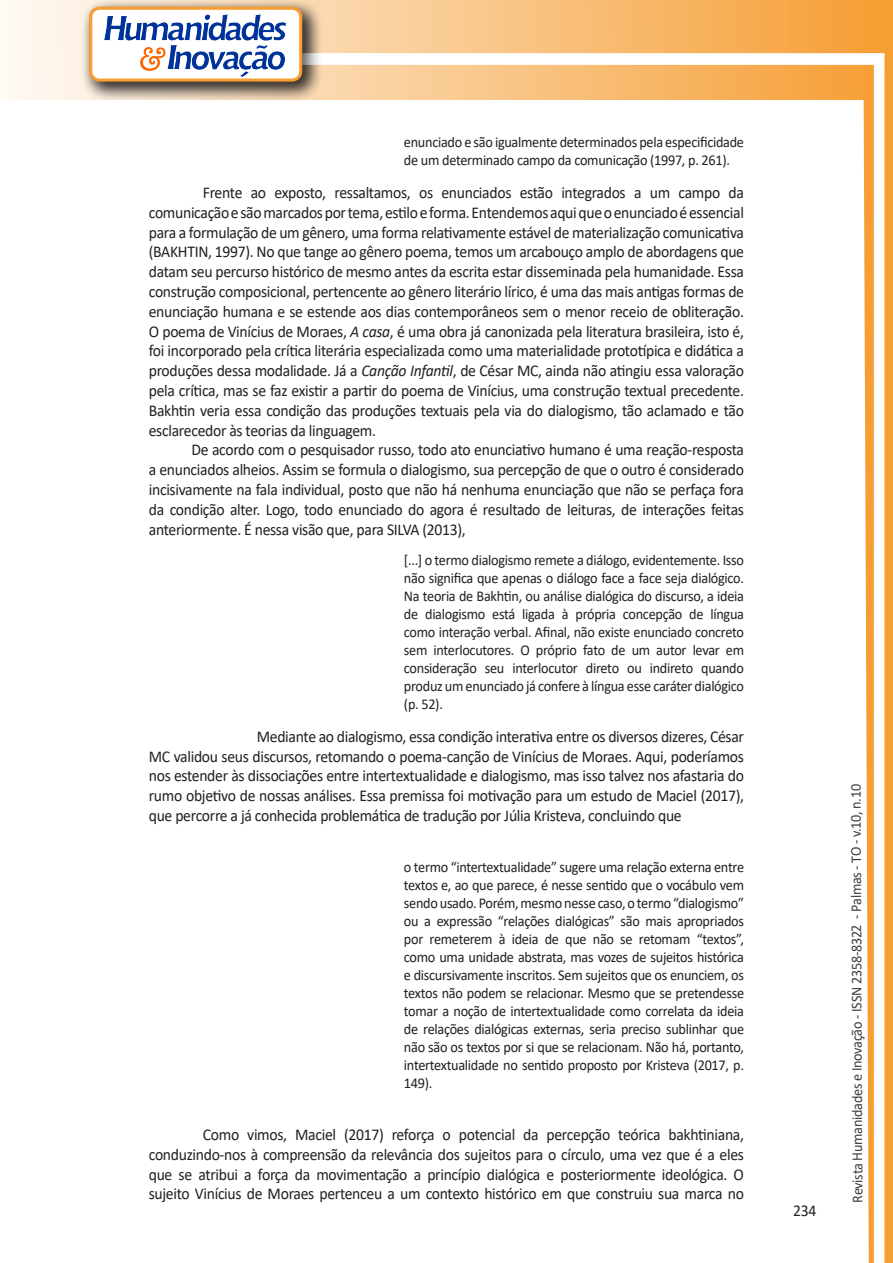
<style>
.page{position:relative;width:893px;height:1263px;background:#fff}
.page>*{position:absolute;margin:0;border:0;box-sizing:border-box;transform-origin:0 0}
.texto{font:16.5px/19.8px "Calibri";letter-spacing:-.02em;color:#231f20;text-align:justify;scale:.95 1}
.citacao{font:15px/18px "Calibri";letter-spacing:-.02em;color:#231f20;text-align:justify;scale:.95 1}
.t1{font:15px "Calibri";letter-spacing:-.025em;color:#3e3e3f;scale:.95 1}
.s1{font-style:italic}
</style>
<div class="page">
<svg style="left:5px;top:0;width:858px;height:100px;background:#f9c484"></svg>
<div style="left:302px;top:53px;width:582px;height:12px;background:#fff;border:2px solid #fff"></div>
<svg style="left:863px;top:0;width:30px;height:1263px"></svg>
<div style="left:81px;top:0;width:241px;height:102px;background:#231f20;opacity:.75"></div>
<div style="left:91px;top:8px;width:210px;height:72px;background:#fff;border-radius:9px"></div>
<img style="left:104px;top:14px;width:181px;height:62px">
<div style="left:89px;top:7px;width:213px;height:75px;border:3px solid #f69e34;border-radius:9px"></div>
<p class="citacao" style="left:404px;top:133px;width:359px">enunciado e são igualmente determinados pela especificidade de um determinado campo da comunicação (1997, p. 261).</p>
<p class="texto" style="left:149px;top:182px;width:628px;text-indent:54px">Frente ao exposto, ressaltamos, os enunciados estão integrados a um campo da comunicação e são marcados por tema, estilo e forma. Entendemos aqui que o enunciado é essencial para a formulação de um gênero, uma forma relativamente estável de materialização comunicativa (BAKHTIN, 1997). No que tange ao gênero poema, temos um arcabouço amplo de abordagens que datam seu percurso histórico de mesmo antes da escrita estar disseminada pela humanidade. Essa construção composicional, pertencente ao gênero literário lírico, é uma das mais antigas formas de enunciação humana e se estende aos dias contemporâneos sem o menor receio de obliteração.<br>O poema de Vinícius de Moraes, <span class="s1">A casa</span>, é uma obra já canonizada pela literatura brasileira, isto é, foi incorporado pela crítica literária especializada como uma materialidade prototípica e didática a produções dessa modalidade. Já a <span class="s1">Canção Infantil</span>, de César MC, ainda não atingiu essa valoração pela crítica, mas se faz existir a partir do poema de Vinícius, uma construção textual precedente.<br>Bakhtin veria essa condição das produções textuais pela via do dialogismo, tão aclamado e tão esclarecedor às teorias da linguagem.</p>
<p class="texto" style="left:149px;top:439px;width:628px;text-indent:43px">De acordo com o pesquisador russo, todo ato enunciativo humano é uma reação-resposta a enunciados alheios. Assim se formula o dialogismo, sua percepção de que o outro é considerado incisivamente na fala individual, posto que não há nenhuma enunciação que não se perfaça fora da condição alter. Logo, todo enunciado do agora é resultado de leituras, de interações feitas anteriormente. É nessa visão que, para SILVA (2013),</p>
<p class="citacao" style="left:404px;top:551px;width:360px">[...] o termo dialogismo remete a diálogo, evidentemente. Isso não significa que apenas o diálogo face a face seja dialógico.<br>Na teoria de Bakhtin, ou análise dialógica do discurso, a ideia de dialogismo está ligada à própria concepção de língua como interação verbal. Afinal, não existe enunciado concreto sem interlocutores. O próprio fato de um autor levar em consideração seu interlocutor direto ou indireto quando produz um enunciado já confere à língua esse caráter dialógico (p. 52).</p>
<p class="texto" style="left:149px;top:726px;width:628px;text-indent:108px">Mediante ao dialogismo, essa condição interativa entre os diversos dizeres, César MC validou seus discursos, retomando o poema-canção de Vinícius de Moraes. Aqui, poderíamos nos estender às dissociações entre intertextualidade e dialogismo, mas isso talvez nos afastaria do rumo objetivo de nossas análises. Essa premissa foi motivação para um estudo de Maciel (2017), que percorre a já conhecida problemática de tradução por Júlia Kristeva, concluindo que</p>
<p class="citacao" style="left:404px;top:857px;width:360px">o termo “intertextualidade” sugere uma relação externa entre textos e, ao que parece, é nesse sentido que o vocábulo vem sendo usado. Porém, mesmo nesse caso, o termo “dialogismo” ou a expressão “relações dialógicas” são mais apropriados por remeterem à ideia de que não se retomam “textos”, como uma unidade abstrata, mas vozes de sujeitos histórica e discursivamente inscritos. Sem sujeitos que os enunciem, os textos não podem se relacionar. Mesmo que se pretendesse tomar a noção de intertextualidade como correlata da ideia de relações dialógicas externas, seria preciso sublinhar que não são os textos por si que se relacionam. Não há, portanto, intertextualidade no sentido proposto por Kristeva (2017, p.<br>149).</p>
<p class="texto" style="left:149px;top:1124px;width:628px;text-indent:54px">Como vimos, Maciel (2017) reforça o potencial da percepção teórica bakhtiniana, conduzindo-nos à compreensão da relevância dos sujeitos para o círculo, uma vez que é a eles que se atribui a força da movimentação a princípio dialógica e posteriormente ideológica. O sujeito Vinícius de Moraes pertenceu a um contexto histórico em que construiu sua marca no</p>
<p class="texto" style="left:793px;top:1200px;width:26px">234</p>
<p class="t1" style="left:846px;top:1203px;width:442px;rotate:-90deg">Revista Humanidades e Inovação - ISSN 2358-8322 - Palmas - TO - v.10, n.10</p>
</div>
